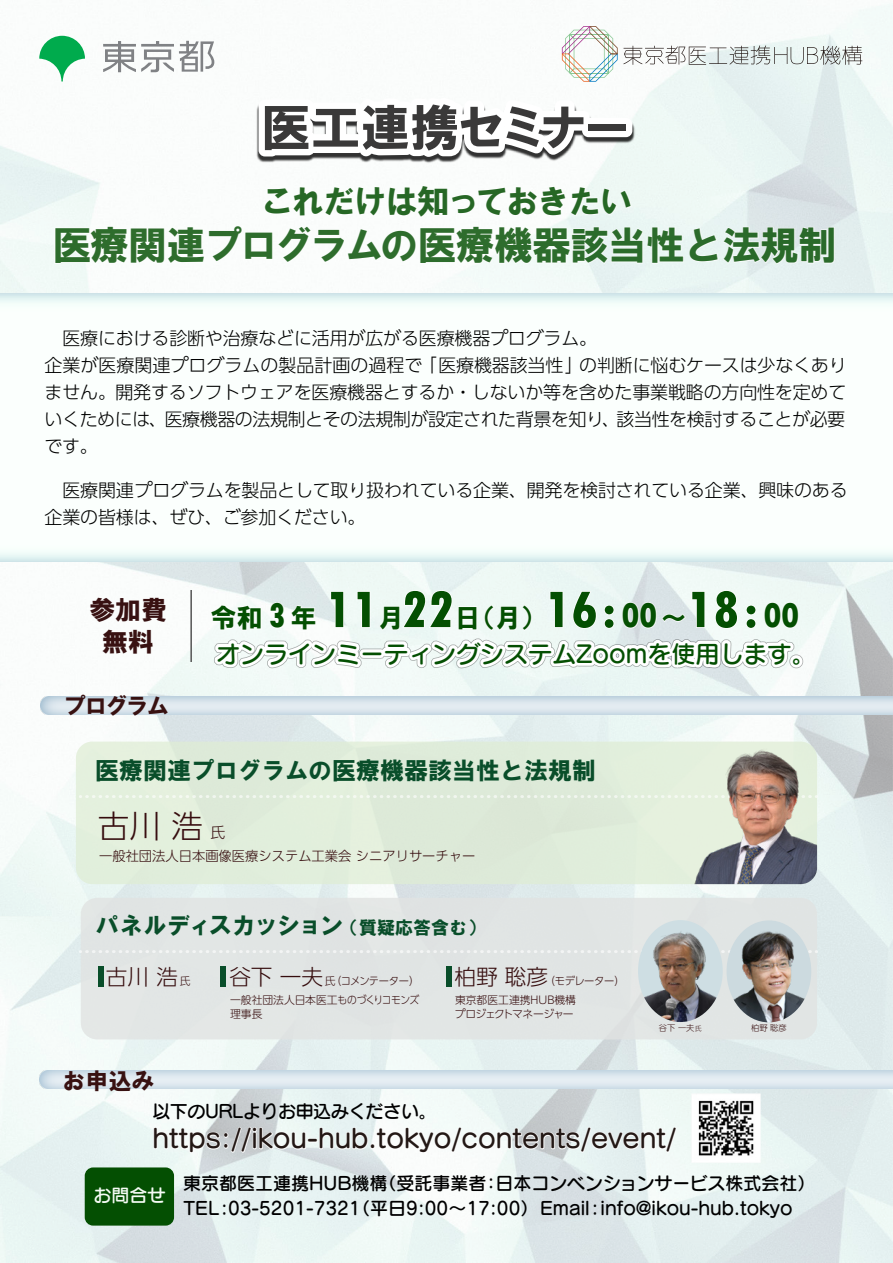
<style>
.page{position:relative;width:893px;height:1263px;background:#fff}
.page>*{position:absolute;margin:0;border:0;box-sizing:border-box;transform-origin:0 0}
.t1{font:800 condensed 54px "Tw Cen";color:#044f02}
.t2{font:39px "HG Soei Kakugothic UB";letter-spacing:-.025em;color:#044f02}
.t3{font:33px "HG Soei Kakugothic UB";letter-spacing:-.05em;color:#044f02}
.t4{font:300 31.65px "UD Shin Go Pr 6 N";color:#360c0e}
.t5{font:25.95px "HG Soei Kakugothic UB";color:#381111}
.t6{font:25.5px "Seurat Pro N DB";color:#231815}
.t7{font:24px "Seurat Pro N DB";color:#044f02}
.t8{font:24px "HGS Soei Kakugothic UB";color:#094e2a}
.t9{font:24px "HGS Soei Kakugothic UB";letter-spacing:-.05em;color:#094e2a}
.t10{font:23.1px "HG Soei Kakugothic UB";letter-spacing:-.1em;color:#381111}
.t11{font:300 21.6px "UD Shin Go Pr 6 N";color:#360d0e}
.t12{font:300 18px/27px "UD Shin Go Pr 6 N";letter-spacing:-.01em;color:#000}
.t13{font:18px "Seurat Pro N DB";color:#000}
.t14{font:18px "Seurat Pro N DB";letter-spacing:-.025em;color:#000}
.t15{font:18px "Seurat Pro N DB";color:#f5fbf5}
.t16{font:300 13.35px "UD Shin Go Pr 6 N";color:#350b0d}
.t17{font:300 10.8px/13.5px "UD Shin Go Pr 6 N";letter-spacing:-.025em;color:#360d0e}
.t18{font:300 10.8px "UD Shin Go Pr 6 N";letter-spacing:-.045em;color:#360d0e}
.t19{font:300 10.8px "UD Shin Go Pr 6 N";letter-spacing:-.025em;color:#360d0e;scale:.95 1}
.t20{font:300 8.25px "UD Shin Go Pr 6 N";color:#360d0e}
.s1{font-family:"HGS Soei Kakugothic UB";font-weight:400;font-stretch:normal;font-size:25.95px}
.s2{font-size:36px}
.s3{font-family:"HG Soei Kakugothic UB";font-weight:400;font-stretch:normal;font-size:25.95px}
.s4{font-size:14.85px}
.s5{font-size:18px}
.s6{font-size:10.8px}
.s7{font-size:21.6px}
.s8{font-size:6.6px}
</style>
<div class="page">
<img style="left:0;top:4px;width:893px;height:1259px">
<img style="left:40px;top:1071px;width:853px;height:18px">
<img style="left:256px;top:99px;width:379px;height:65px">
<svg style="left:258px;top:98px;width:374px;height:59px"></svg>
<svg style="left:153px;top:1126px;width:154px;height:29px"></svg>
<div style="left:307px;top:1138px;width:11px;height:4px;border:2px solid #fff"></div>
<svg style="left:318px;top:1126px;width:360px;height:29px"></svg>
<img style="left:692px;top:1093px;width:69px;height:69px">
<div style="left:85px;top:1167px;width:89px;height:59px;background:#044f02;border-radius:8px"></div>
<img style="left:41px;top:696px;width:852px;height:18px">
<div style="left:81px;top:898px;width:736px;height:141px;background:#e1e3e2;border-radius:16px"></div>
<svg style="left:87px;top:562px;width:730px;height:345px"></svg>
<div style="left:98px;top:966px;width:5px;height:21px;background:#094e2a"></div>
<div style="left:220px;top:966px;width:6px;height:21px;background:#094e2a"></div>
<div style="left:446px;top:966px;width:5px;height:21px;background:#094e2a"></div>
<svg style="left:87px;top:950px;width:730px;height:3px"></svg>
<div style="left:726px;top:920px;width:85px;height:102px;background:#ccdadf;border-radius:50%"></div>
<img style="left:726px;top:929px;width:85px;height:93px">
<img style="left:638px;top:920px;width:85px;height:102px">
<img style="left:689px;top:742px;width:128px;height:142px">
<img style="left:0;top:293px;width:893px;height:268px">
<svg style="left:623px;top:45px;width:239px;height:20px"></svg>
<svg style="left:562px;top:26px;width:55px;height:56px"></svg>
<svg style="left:103px;top:41px;width:111px;height:31px"></svg>
<svg style="left:39px;top:36px;width:46px;height:46px"></svg>
<svg style="left:263px;top:184px;width:369px;height:35px"></svg>
<svg style="left:53px;top:225px;width:782px;height:40px"></svg>
<h3 class="t3" style="left:260px;top:185px;width:374px">これだけは知っておきたい</h3>
<h2 class="t2" style="left:52px;top:226px;width:786px">医療関連プログラムの医療機器該当性と法規制</h2>
<p class="t12" style="left:45px;top:324px;width:804px">　医療における診断や治療などに活用が広がる医療機器プログラム。<br>企業が医療関連プログラムの製品計画の過程で「医療機器該当性」の判断に悩むケースは少なくありません。開発するソフトウェアを医療機器とするか・しないか等を含めた事業戦略の方向性を定めていくためには、医療機器の法規制とその法規制が設定された背景を知り、該当性を検討することが必要です。</p>
<p class="t12" style="left:45px;top:476px;width:804px;text-indent:18px">医療関連プログラムを製品として取り扱われている企業、開発を検討されている企業、興味のある企業の皆様は、ぜひ、ご参加ください。</p>
<h3 class="t5" style="left:89px;top:597px;width:79px">参加費</h3>
<h1 class="t1" style="left:211px;top:578px;width:589px"><span class="s1">令和</span> <span class="s2">3</span> <span class="s1">年</span> 11<span class="s1">月</span>22<span class="s1">日（月）</span>16: <span class="s2">00</span><span class="s3">～</span>18: <span class="s2">00</span></h1>
<h3 class="t5" style="left:102px;top:628px;width:53px">無料</h3>
<h3 class="t7" style="left:216px;top:638px;width:601px">オンラインミーティングシステムZoomを使用します。</h3>
<p class="t10" style="left:64px;top:694px;width:107px">プログラム</p>
<h3 class="t8" style="left:95px;top:759px;width:503px">医療関連プログラムの医療機器該当性と法規制</h3>
<h3 class="t4" style="left:98px;top:801px;width:129px">古川 浩<span class="s4">氏</span></h3>
<p class="t16" style="left:99px;top:845px;width:378px">一般社団法人日本画像医療システム工業会 シニアリサーチャー</p>
<h3 class="t9" style="left:95px;top:913px;width:391px">パネルディスカッション<span class="s5">（質疑応答含む）</span></h3>
<p class="t11" style="left:106px;top:959px;width:97px">古川 浩<span class="s6">氏　</span></p>
<p class="t18" style="left:229px;top:972px;width:192px"><span class="s7">谷下 一夫</span>氏（コメンテーター）</p>
<p class="t19" style="left:454px;top:972px;width:181px"><span class="s7">柏野 聡彦</span>（モデレーター）</p>
<p class="t10" style="left:62px;top:1069px;width:94px">お申込み</p>
<p class="t17" style="left:230px;top:993px;width:191px">一般社団法人日本医工ものづくりコモンズ理事長</p>
<p class="t14" style="left:152px;top:1099px;width:286px">以下のURLよりお申込みください。</p>
<p class="t17" style="left:455px;top:993px;width:123px">東京都医工連携HUB機構プロジェクトマネージャー</p>
<p class="t20" style="left:659px;top:1021px;width:44px">谷下 一夫<span class="s8">氏</span></p>
<p class="t20" style="left:751px;top:1021px;width:37px">柏野 聡彦</p>
<h3 class="t6" style="left:152px;top:1122px;width:525px">https://ikou-hub.tokyo/contents/event/</h3>
<p class="t15" style="left:93px;top:1183px;width:73px">お問合せ</p>
<p class="t13" style="left:183px;top:1171px;width:634px">東京都医工連携HUB機構（受託事業者：日本コンベンションサービス株式会社）</p>
<p class="t13" style="left:183px;top:1196px;width:610px">TEL:03-5201-7321（平日9:00～17:00）Email:info@ikou-hub.tokyo</p>
</div>
